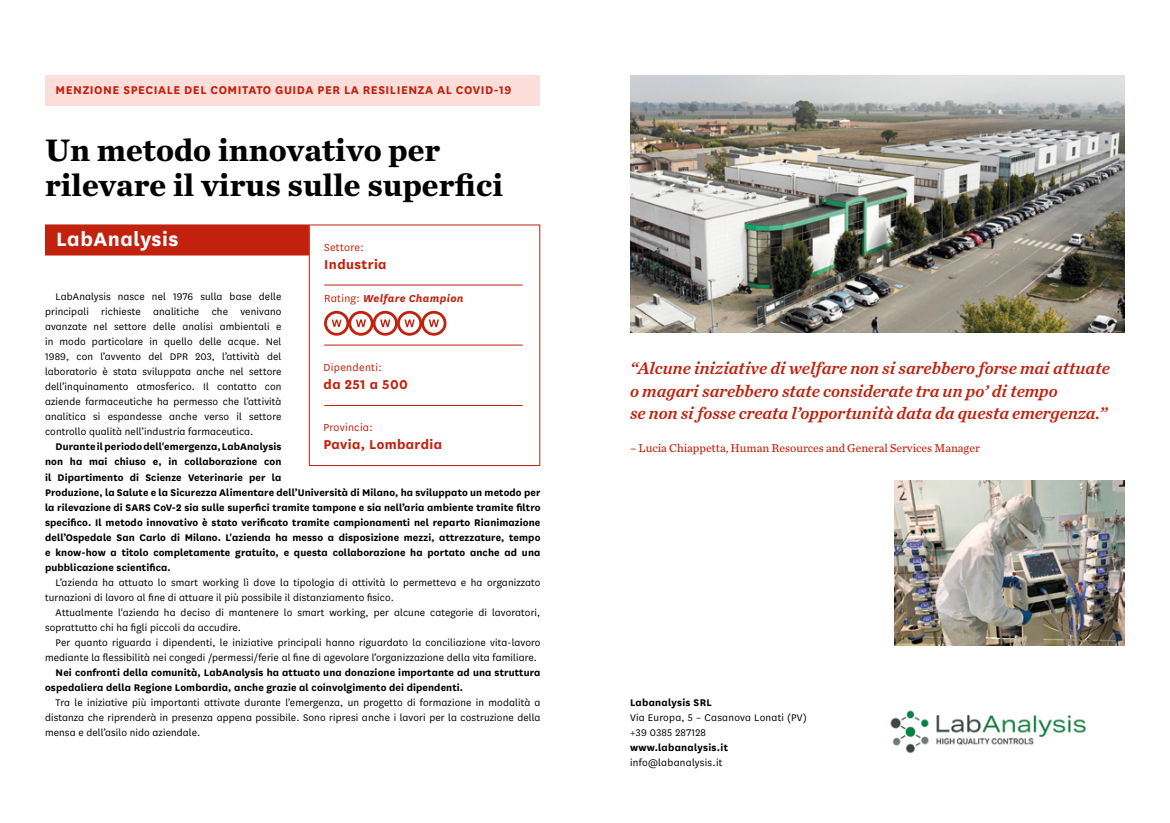
<style>
.page{position:relative;width:1170px;height:823px;background:#fff}
.page>*{position:absolute;margin:0;border:0;box-sizing:border-box;transform-origin:0 0}
.t1{font:700 32.5px/35px "Chronicle Text G4";color:#000}
.t2{font:700 22.5px "National";letter-spacing:.025em;color:#fff}
.t3{font:italic 17.5px/22.5px "Chronicle Text G3 Semi";color:#c1210d}
.t4{font:700 15px "National";letter-spacing:.025em;color:#c1210d}
.t5{font:700 13.12px "National";letter-spacing:.04em;color:#c1210d}
.t6{font:11.88px "Chronicle Text G3";color:#c1210d}
.t7{font:11.88px "National";letter-spacing:.025em;color:#c1210d}
.t8{font:italic 700 11.88px "National";letter-spacing:.025em;color:#c1210d}
.t9{font:11.25px/15px "National";letter-spacing:.01em;color:#000}
.t10{font:700 11.25px/15px "National";letter-spacing:.01em;color:#000}
.s1{font-weight:400;font-style:normal}
</style>
<div class="page">
<div style="left:45px;top:75px;width:494px;height:30px;background:#fbded9"></div>
<hr style="left:324px;top:284px;width:198px;height:1px;background:#c1210d">
<hr style="left:324px;top:344px;width:198px;height:1px;background:#c1210d">
<hr style="left:324px;top:405px;width:198px;height:1px;background:#c1210d">
<svg style="left:324px;top:311px;width:122px;height:24px"></svg>
<div style="left:45px;top:224px;width:264px;height:31px;background:#c1210d;border:1px solid #c1210d"></div>
<img style="left:890px;top:710px;width:197px;height:44px">
<img style="left:894px;top:480px;width:230px;height:165px">
<img style="left:630px;top:75px;width:494px;height:257px">
<p class="t5" style="left:56px;top:81px;width:457px">MENZIONE SPECIALE DEL COMITATO GUIDA PER LA RESILIENZA AL COVID-19</p>
<h1 class="t1" style="left:45px;top:131px;width:460px">Un metodo innovativo per rilevare il virus sulle superfici</h1>
<h2 class="t2" style="left:56px;top:223px;width:124px">LabAnalysis</h2>
<p class="t7" style="left:324px;top:239px;width:41px">Settore:</p>
<h3 class="t4" style="left:324px;top:253px;width:64px">Industria</h3>
<p class="t9" style="left:45px;top:289px;width:238px;text-align:justify;text-indent:11px">LabAnalysis nasce nel 1976 sulla base delle principali richieste analitiche che venivano avanzate nel settore delle analisi ambientali e in modo particolare in quello delle acque. Nel 1989, con l’avvento del DPR 203, l’attività del laboratorio è stata sviluppata anche nel settore dell’inquinamento atmosferico. Il contatto con aziende farmaceutiche ha permesso che l’attività analitica si espandesse anche verso il settore controllo qualità nell’industria farmaceutica.</p>
<p class="t10" style="left:45px;top:438px;width:497px;text-indent:11px">Durante il periodo dell'emergenza, LabAnalysis<br>non ha mai chiuso e, in collaborazione con<br>il Dipartimento di Scienze Veterinarie per la<br>Produzione, la Salute e la Sicurezza Alimentare dell’Università di Milano, ha sviluppato un metodo per la rilevazione di SARS CoV-2 sia sulle superfici tramite tampone e sia nell’aria ambiente tramite filtro specifico. Il metodo innovativo è stato verificato tramite campionamenti nel reparto Rianimazione dell’Ospedale San Carlo di Milano. L'azienda ha messo a disposizione mezzi, attrezzature, tempo e know-how a titolo completamente gratuito, e questa collaborazione ha portato anche ad una pubblicazione scientifica.</p>
<p class="t9" style="left:45px;top:573px;width:497px;text-indent:11px">L’azienda ha attuato lo smart working lì dove la tipologia di attività lo permetteva e ha organizzato turnazioni di lavoro al fine di attuare il più possibile il distanziamento fisico.</p>
<p class="t9" style="left:45px;top:603px;width:497px;text-indent:11px">Attualmente l'azienda ha deciso di mantenere lo smart working, per alcune categorie di lavoratori, soprattutto chi ha figli piccoli da accudire.</p>
<p class="t9" style="left:45px;top:633px;width:497px;text-indent:11px">Per quanto riguarda i dipendenti, le iniziative principali hanno riguardato la conciliazione vita-lavoro mediante la flessibilità nei congedi /permessi/ferie al fine di agevolare l’organizzazione della vita familiare.</p>
<p class="t10" style="left:45px;top:663px;width:497px;text-indent:11px">Nei confronti della comunità, LabAnalysis ha attuato una donazione importante ad una struttura ospedaliera della Regione Lombardia, anche grazie al coinvolgimento dei dipendenti.</p>
<p class="t9" style="left:45px;top:693px;width:497px;text-align:justify;text-indent:11px">Tra le iniziative più importanti attivate durante l'emergenza, un progetto di formazione in modalità a distanza che riprenderà in presenza appena possibile. Sono ripresi anche i lavori per la costruzione della mensa e dell’asilo nido aziendale.</p>
<p class="t8" style="left:324px;top:290px;width:141px"><span class="s1">Rating:</span> Welfare Champion</p>
<p class="t7" style="left:323px;top:359px;width:60px">Dipendenti:</p>
<h3 class="t4" style="left:323px;top:373px;width:86px">da 251 a 500</h3>
<p class="t7" style="left:323px;top:419px;width:51px">Provincia:</p>
<h3 class="t4" style="left:323px;top:433px;width:120px">Pavia, Lombardia</h3>
<h3 class="t3" style="left:630px;top:356px;width:481px">“Alcune iniziative di welfare non si sarebbero forse mai attuate o magari sarebbero state considerate tra un po’ di tempo<br>se non si fosse creata l’opportunità data da questa emergenza.”</h3>
<p class="t6" style="left:630px;top:439px;width:351px">– Lucia Chiappetta, Human Resources and General Services Manager</p>
<p class="t10" style="left:630px;top:693px;width:83px">Labanalysis SRL</p>
<p class="t9" style="left:630px;top:709px;width:178px">Via Europa, 5 – Casanova Lonati (PV) +39 0385 287128</p>
<p class="t10" style="left:630px;top:738px;width:99px">www.labanalysis.it</p>
<p class="t9" style="left:630px;top:754px;width:94px">info@labanalysis.it</p>
</div>
